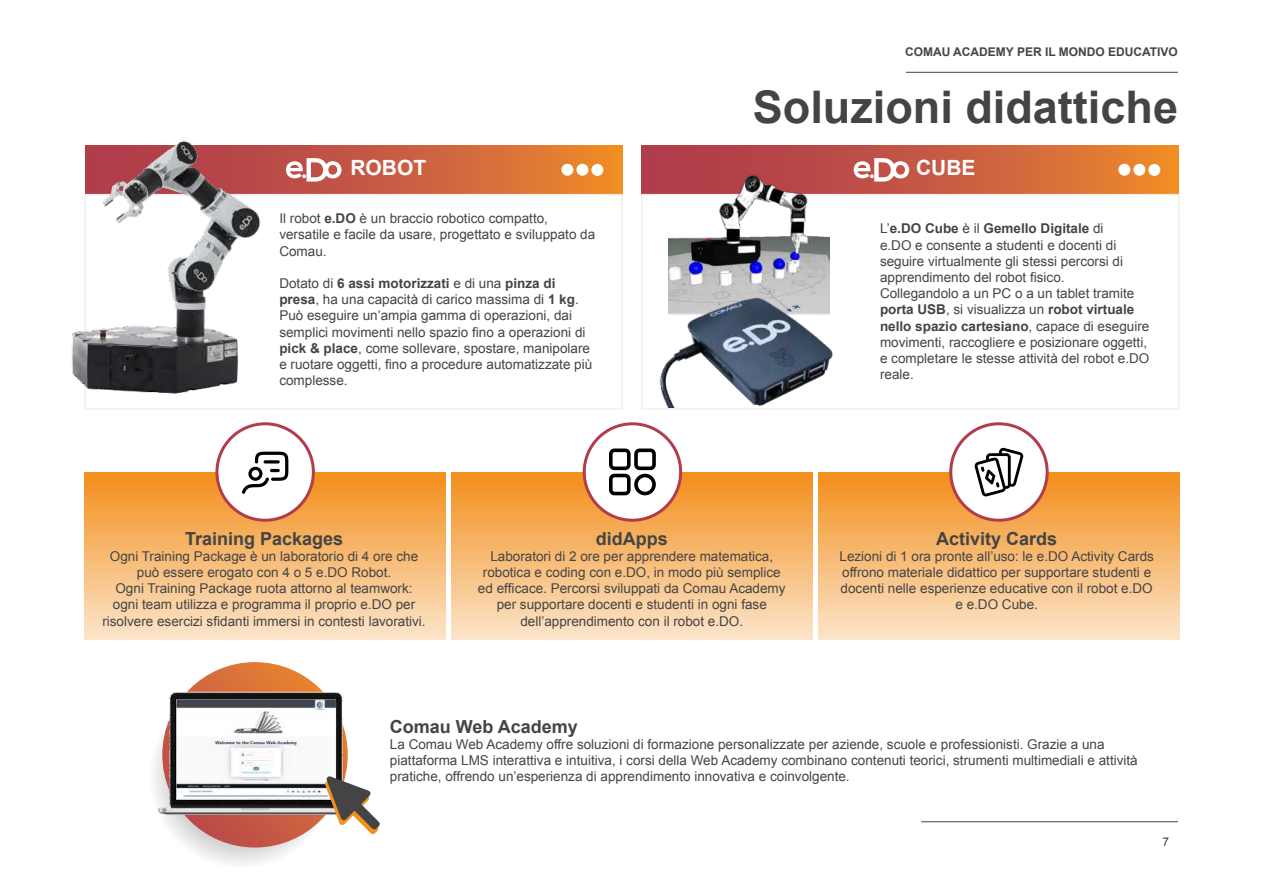
<style>
.page{position:relative;width:1263px;height:893px;background:#fff}
.page>*{position:absolute;margin:0;border:0;box-sizing:border-box;transform-origin:0 0}
.t1{font:700 45px "Arial";color:#454444}
.t2{font:700 21px "Arial";color:#fff}
.t3{font:700 18px "Arial";color:#454444}
.t4{font:13.5px/16.2px "Arial";color:#454444}
.t5{font:700 12px "Arial";color:#454444}
.t6{font:12px "Arial";color:#454444}
.s1{font-weight:700}
</style>
<div class="page">
<hr style="left:921px;top:821px;width:257px;height:1px;background:#454444">
<hr style="left:906px;top:72px;width:272px;height:1px;background:#454444">
<svg style="left:287px;top:145px;width:335px;height:49px;background:#d46b3b"></svg>
<div style="left:85px;top:194px;width:538px;height:215px;background:#fff;border:2px solid #eeefee"></div>
<svg style="left:642px;top:145px;width:536px;height:49px;background:#cb5f3f"></svg>
<div style="left:641px;top:194px;width:538px;height:215px;background:#fff;border:2px solid #eeefee"></div>
<div style="left:561px;top:164px;width:12px;height:12px;background:#fff;border-radius:50%"></div>
<div style="left:576px;top:164px;width:12px;height:12px;background:#fff;border-radius:50%"></div>
<div style="left:591px;top:164px;width:12px;height:12px;background:#fff;border-radius:50%"></div>
<div style="left:1118px;top:164px;width:12px;height:12px;background:#fff;border-radius:50%"></div>
<div style="left:1133px;top:164px;width:12px;height:12px;background:#fff;border-radius:50%"></div>
<div style="left:1148px;top:164px;width:12px;height:12px;background:#fff;border-radius:50%"></div>
<div style="left:85px;top:472px;width:361px;height:168px;background:linear-gradient(to bottom,#f28d1a,#fce5ca)"></div>
<div style="left:452px;top:472px;width:361px;height:168px;background:linear-gradient(to bottom,#f28d1a,#fce5ca)"></div>
<div style="left:818px;top:472px;width:361px;height:168px;background:linear-gradient(to bottom,#f28d1a,#fce5ca)"></div>
<div style="left:217px;top:424px;width:96px;height:96px;background:#fff;border-radius:50%"></div>
<div style="left:215px;top:422px;width:100px;height:100px;border:3px solid #b13d4a;border-radius:50%"></div>
<svg style="left:242px;top:452px;width:46px;height:42px"></svg>
<div style="left:584px;top:424px;width:97px;height:96px;background:#fff;border-radius:50%"></div>
<div style="left:583px;top:422px;width:99px;height:100px;border:3px solid #b13d4a;border-radius:50%"></div>
<svg style="left:609px;top:448px;width:47px;height:47px"></svg>
<div style="left:951px;top:424px;width:96px;height:96px;background:#fff;border-radius:50%"></div>
<div style="left:949px;top:422px;width:100px;height:100px;border:3px solid #b13d4a;border-radius:50%"></div>
<svg style="left:975px;top:448px;width:48px;height:48px"></svg>
<svg style="left:287px;top:158px;width:54px;height:24px"></svg>
<svg style="left:854px;top:158px;width:55px;height:24px"></svg>
<img style="left:71px;top:140px;width:216px;height:285px">
<img style="left:669px;top:169px;width:160px;height:91px">
<img style="left:654px;top:260px;width:199px;height:148px">
<svg style="left:149px;top:683px;width:185px;height:185px"></svg>
<img style="left:149px;top:662px;width:225px;height:179px">
<svg style="left:324px;top:776px;width:56px;height:58px"></svg>
<p class="t5" style="left:905px;top:44px;width:274px">COMAU ACADEMY PER IL MONDO EDUCATIVO</p>
<h1 class="t1" style="left:753px;top:78px;width:427px">Soluzioni didattiche</h1>
<h2 class="t2" style="left:350px;top:154px;width:77px">ROBOT</h2>
<h2 class="t2" style="left:916px;top:154px;width:61px">CUBE</h2>
<p class="t4" style="left:279px;top:211px;width:317px">Il robot <span class="s1">e.DO</span> è un braccio robotico compatto, versatile e facile da usare, progettato e sviluppato da<br>Comau.</p>
<p class="t4" style="left:279px;top:275px;width:314px">Dotato di <span class="s1">6 assi motorizzati</span> e di una <span class="s1">pinza di presa</span>, ha una capacità di carico massima di <span class="s1">1 kg</span>.<br>Può eseguire un’ampia gamma di operazioni, dai semplici movimenti nello spazio fino a operazioni di <span class="s1">pick &amp; place</span>, come sollevare, spostare, manipolare e ruotare oggetti, fino a procedure automatizzate più complesse.</p>
<p class="t4" style="left:880px;top:221px;width:271px">L’<span class="s1">e.DO Cube</span> è il <span class="s1">Gemello Digitale</span> di<br>e.DO e consente a studenti e docenti di seguire virtualmente gli stessi percorsi di apprendimento del robot fisico.<br>Collegandolo a un PC o a un tablet tramite <span class="s1">porta USB</span>, si visualizza un <span class="s1">robot virtuale nello spazio cartesiano</span>, capace di eseguire movimenti, raccogliere e posizionare oggetti, e completare le stesse attività del robot e.DO reale.</p>
<h3 class="t3" style="left:185px;top:526px;width:160px">Training Packages</h3>
<p class="t4" style="left:102px;top:548px;width:325px;text-align:center">Ogni Training Package è un laboratorio di 4 ore che può essere erogato con 4 o 5 e.DO Robot.<br>Ogni Training Package ruota attorno al teamwork: ogni team utilizza e programma il proprio e.DO per risolvere esercizi sfidanti immersi in contesti lavorativi.</p>
<h3 class="t3" style="left:596px;top:526px;width:73px">didApps</h3>
<p class="t4" style="left:478px;top:548px;width:309px;text-align:center">Laboratori di 2 ore per apprendere matematica, robotica e coding con e.DO, in modo più semplice ed efficace. Percorsi sviluppati da Comau Academy per supportare docenti e studenti in ogni fase dell’apprendimento con il robot e.DO.</p>
<h3 class="t3" style="left:936px;top:526px;width:123px">Activity Cards</h3>
<p class="t4" style="left:839px;top:548px;width:316px;text-align:center">Lezioni di 1 ora pronte all’uso: le e.DO Activity Cards offrono materiale didattico per supportare studenti e docenti nelle esperienze educative con il robot e.DO e e.DO Cube.</p>
<h3 class="t3" style="left:390px;top:714px;width:190px">Comau Web Academy</h3>
<p class="t4" style="left:390px;top:736px;width:749px">La Comau Web Academy offre soluzioni di formazione personalizzate per aziende, scuole e professionisti. Grazie a una piattaforma LMS interattiva e intuitiva, i corsi della Web Academy combinano contenuti teorici, strumenti multimediali e attività pratiche, offrendo un’esperienza di apprendimento innovativa e coinvolgente.</p>
<p class="t6" style="left:1162px;top:834px;width:8px">7</p>
</div>
